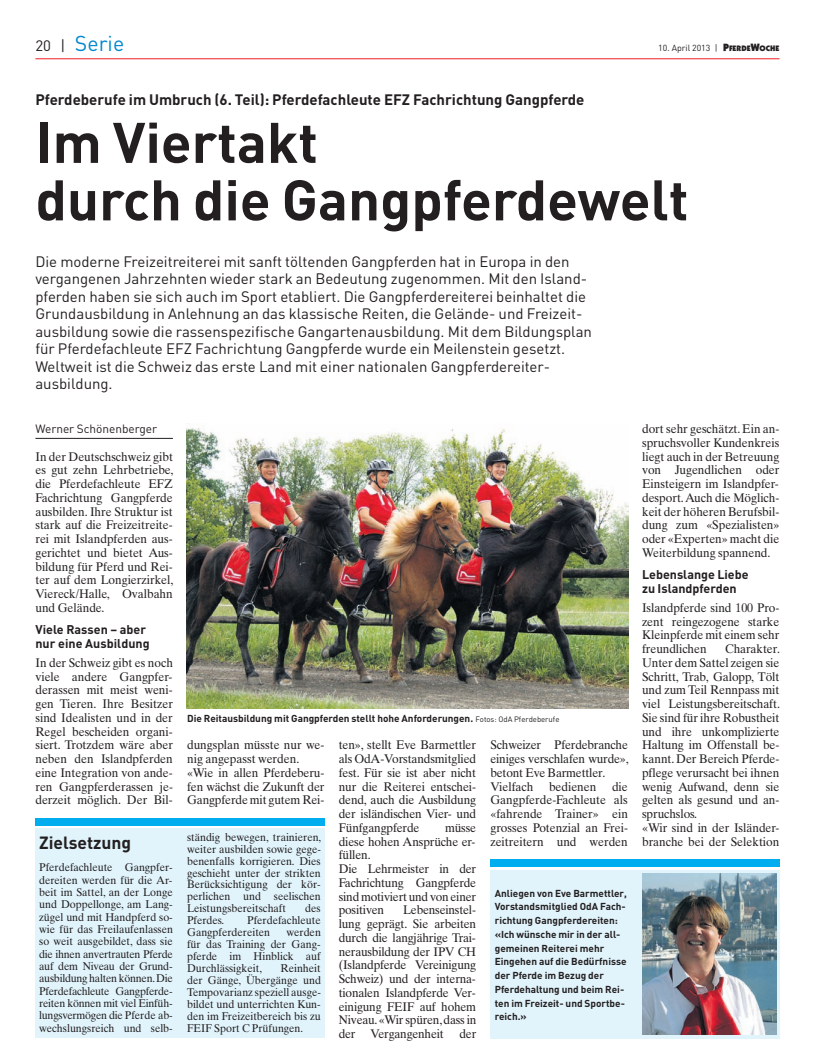
<style>
.page{position:relative;width:815px;height:1063px;background:#fff}
.page>*{position:absolute;margin:0;border:0;box-sizing:border-box;transform-origin:0 0}
.t1{font:700 56.25px/57.5px "DIN";color:#231f20}
.t2{font:21.25px "DIN";color:#0089cf}
.t3{font:700 17.5px "DIN";color:#231f20}
.t4{font:15px/17.5px "DIN";color:#231f20}
.t5{font:700 15px "DIN";color:#231f20}
.t6{font:12.5px/13.8px "Times Ten";letter-spacing:-.005em;color:#231f20;text-align:justify;scale:.95 1}
.t7{font:700 12.5px/13.8px "DIN";color:#231f20}
.t8{font:11.88px "DIN";color:#231f20}
.t9{font:11.25px/11.9px "Times Ten";color:#231f20;text-align:justify;scale:.95 1}
.t10{font:700 10px/13.8px "DIN";color:#231f20}
.t11{font:8.75px "DIN";color:#231f20}
.s1{font-size:15px;color:#231f20}
.s2{font-family:"Itc Kabel";font-weight:900;font-size:10.62px}
.s3{font-family:"Itc Kabel";font-weight:900;font-size:8px}
.s4{font-weight:400;font-size:7.75px}
</style>
<div class="page">
<hr style="left:35px;top:58px;width:745px;height:1px;background:#ee1d23">
<hr style="left:35px;top:438px;width:138px;height:1px;background:#231f20">
<div style="left:35px;top:829px;width:290px;height:209px;background:#e1f4fc"></div>
<div style="left:35px;top:818px;width:290px;height:7px;background:#00aeef"></div>
<div style="left:490px;top:870px;width:290px;height:168px;background:#e1f4fc"></div>
<div style="left:490px;top:859px;width:290px;height:8px;background:#00aeef"></div>
<img style="left:642px;top:873px;width:134px;height:161px">
<img style="left:187px;top:428px;width:442px;height:281px">
<h2 class="t2" style="left:35px;top:30px;width:90px"><span class="s1">20 |</span> Serie</h2>
<p class="t11" style="left:658px;top:43px;width:123px">10. April 2013 | <span class="s2">P</span><span class="s3">FERDE</span><span class="s2">W</span><span class="s3">OCHE</span></p>
<p class="t5" style="left:35px;top:90px;width:551px">Pferdeberufe im Umbruch (6. Teil): Pferdefachleute EFZ Fachrichtung Gangpferde</p>
<h1 class="t1" style="left:35px;top:111px;width:655px">Im Viertakt<br>durch die Gangpferdewelt</h1>
<p class="t4" style="left:35px;top:252px;width:558px">Die moderne Freizeitreiterei mit sanft töltenden Gangpferden hat in Europa in den vergangenen Jahrzehnten wieder stark an Bedeutung zugenommen. Mit den Island&shy;pferden haben sie sich auch im Sport etabliert. Die Gangpferdereiterei beinhaltet die Grundausbildung in Anlehnung an das klassische Reiten, die Gelände- und Freizeit&shy;ausbildung sowie die rassenspezifische Gangartenausbildung. Mit dem Bildungsplan für Pferdefachleute EFZ Fachrichtung Gangpferde wurde ein Meilenstein gesetzt.<br>Weltweit ist die Schweiz das erste Land mit einer nationalen Gangpferdereiter&shy;ausbildung.</p>
<p class="t8" style="left:35px;top:421px;width:123px">Werner Schönenberger</p>
<p class="t6" style="left:35px;top:449px;width:147px">In der Deutschschweiz gibt es gut zehn Lehrbetriebe, die Pferdefachleute EFZ Fachrichtung Gangpferde ausbilden. Ihre Struktur ist stark auf die Freizeitreite&shy;rei mit Islandpferden aus&shy;gerichtet und bietet Aus&shy;bildung für Pferd und Rei&shy;ter auf dem Longierzirkel, Viereck/Halle, Ovalbahn und Gelände.</p>
<p class="t7" style="left:35px;top:622px;width:116px">Viele Rassen – aber nur eine Ausbildung</p>
<p class="t6" style="left:35px;top:656px;width:146px">In der Schweiz gibt es noch viele andere Gangpfer&shy;derassen mit meist weni&shy;gen Tieren. Ihre Besitzer sind Idealisten und in der Regel bescheiden organi&shy;siert. Trotzdem wäre aber neben den Islandpferden eine Integration von ande&shy;ren Gangpferderassen je&shy;derzeit möglich. Der Bil-</p>
<h3 class="t3" style="left:39px;top:832px;width:94px">Zielsetzung</h3>
<p class="t9" style="left:39px;top:861px;width:142px;line-height:12.4px">Pferdefachleute Gangpfer&shy;dereiten werden für die Ar&shy;beit im Sattel, an der Longe und Doppellonge, am Lang&shy;zügel und mit Handpferd so&shy;wie für das Freilaufenlassen so weit ausgebildet, dass sie die ihnen anvertrauten Pferde auf dem Niveau der Grund&shy;ausbildung halten können. Die Pferdefachleute Gangpferde&shy;reiten können mit viel Einfüh&shy;lungsvermögen die Pferde ab&shy;wechslungsreich und selb -</p>
<p class="t10" style="left:187px;top:711px;width:374px">Die Reitausbildung mit Gangpferden stellt hohe Anforderungen. <span class="s4">Fotos: OdA Pferdeberufe</span></p>
<p class="t6" style="left:187px;top:738px;width:146px;text-align:left">dungsplan müsste nur we&shy;nig angepasst werden. «Wie in allen Pferdeberu&shy;fen wächst die Zukunft der<br>Gangpferde mit gutem Rei-</p>
<p class="t6" style="left:339px;top:738px;width:146px">ten», stellt Eve Barmettler als OdA-Vorstandsmitglied fest. Für sie ist aber nicht nur die Reiterei entschei&shy;dend, auch die Ausbildung der isländischen Vier- und Fünfgangpferde</p>
<p class="t6" style="left:339px;top:821px;width:146px;text-align:left;text-indent:106px">müsse diese hohen Ansprüche er&shy;füllen.<br>Die Lehrmeister in der<br>Fachrichtung Gangpferde sind motiviert und von einer positiven</p>
<p class="t9" style="left:187px;top:831px;width:143px">ständig bewegen, trainieren, weiter ausbilden sowie gege&shy;benenfalls korrigieren. Dies geschieht unter der strikten Berücksichtigung der kör&shy;perlichen und seelischen Leis tungsbereitschaft</p>
<p class="t9" style="left:305px;top:902px;width:18px">des</p>
<p class="t6" style="left:339px;top:903px;width:146px;text-indent:64px">Lebenseinstel&shy;lung geprägt. Sie arbeiten durch die langjährige Trai&shy;nerausbildung der IPV CH (Islandpferde Vereinigung Schweiz) und der interna&shy;tionalen Islandpferde Ver&shy;einigung FEIF auf hohem Niveau. «Wir spüren, dass in der Vergangenheit</p>
<p class="t9" style="left:187px;top:914px;width:41px">Pferdes.</p>
<p class="t9" style="left:187px;top:914px;width:142px;text-indent:60px">Pferdefachleute<br>Gangpferdereiten</p>
<p class="t9" style="left:187px;top:926px;width:142px;text-indent:99px">werden für das Training der Gang&shy;pferde im Hinblick auf Durchlässigkeit,</p>
<p class="t9" style="left:187px;top:962px;width:142px;text-indent:93px">Reinheit der Gänge, Übergänge und Tempovarianz speziell ausge&shy;bildet und unterrichten Kun&shy;den im Freizeitbereich bis zu FEIF Sport C Prüfungen.</p>
<p class="t6" style="left:460px;top:1027px;width:19px">der</p>
<p class="t6" style="left:490px;top:738px;width:147px;text-align:left">Schweizer Pferdebranche einiges verschlafen wurde», betont Eve Barmettler.<br>Vielfach bedienen die<br>Gangpferde-Fachleute als «fahrende Trainer» ein grosses Potenzial an Frei&shy;zeitreitern und werden</p>
<p class="t10" style="left:495px;top:886px;width:134px">Anliegen von Eve Barmettler,<br>Vorstandsmitglied OdA Fach&shy;richtung Gangpferdereiten: «Ich wünsche mir in der all&shy;gemeinen Reiterei mehr<br>Eingehen auf die Bedürfnisse der Pferde im Bezug der<br>Pferdehaltung und beim Rei&shy;ten im Freizeit- und Sportbe&shy;reich.»</p>
<p class="t6" style="left:642px;top:422px;width:146px">dort sehr geschätzt. Ein an&shy;spruchsvoller Kundenkreis liegt auch in der Betreuung von Jugendlichen oder Einsteigern im Islandpfer&shy;desport. Auch die Möglich&shy;keit der höheren Berufsbil&shy;dung zum «Spezialisten» oder «Experten» macht die Weiterbildung spannend.</p>
<p class="t7" style="left:642px;top:567px;width:108px">Lebenslange Liebe zu Islandpferden</p>
<p class="t6" style="left:642px;top:601px;width:146px">Islandpferde sind 100 Pro&shy;zent reingezogene starke Kleinpferde mit einem sehr freundlichen</p>
<p class="t6" style="left:642px;top:642px;width:147px;text-align:left;text-indent:83px">Charakter.<br>Unter dem Sattel zeigen sie<br>Schritt, Trab, Galopp, Tölt und zum Teil Rennpass mit viel Leis tungsbereitschaft.<br>Sie sind für ihre Robustheit und ihre unkomplizierte<br>Haltung im Offenstall be&shy;kannt. Der Bereich Pferde&shy;pflege verursacht bei ihnen wenig Aufwand, denn sie gelten als gesund und an&shy;spruchslos.<br>«Wir sind in der Isländer&shy;branche bei der Selektion</p>
</div>
